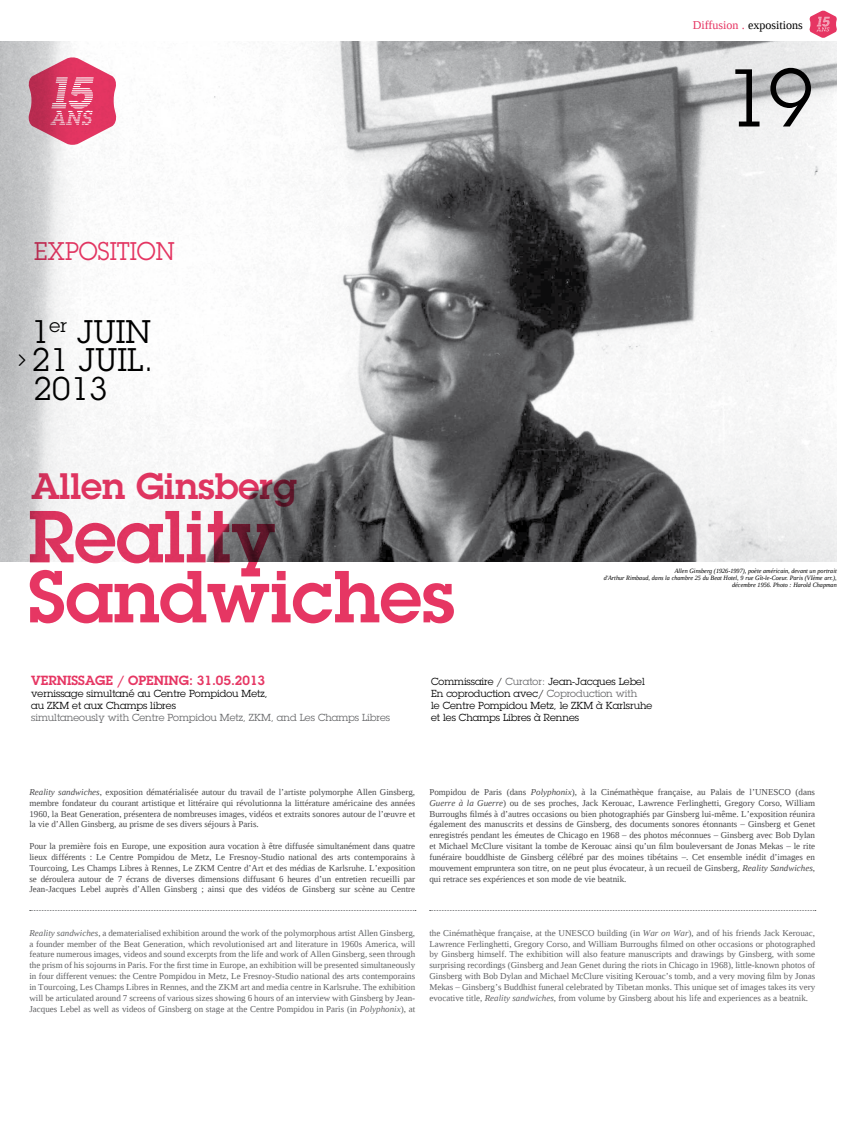
<style>
.page{position:relative;width:851px;height:1134px;background:#fff}
.page>*{position:absolute;margin:0;border:0;box-sizing:border-box;transform-origin:0 0}
.t1{font:80px "Lubalin Graph";color:#000}
.t2{font:600 72px/60px "Lubalin Graph";color:#e63663}
.t3{font:600 36px "Lubalin Graph";color:#e63663}
.t4{font:32px "Lubalin Graph";color:#000}
.t5{font:25px "Lubalin Graph";color:#e63663;scale:.95 1}
.t6{font:600 13px "Lubalin Graph";color:#e63663}
.t7{font:12px "Liberation Serif";color:#000}
.t8{font:10px/12px "Lubalin Graph";color:#000}
.t9{font:10px "Lubalin Graph";color:#646567}
.t10{font:9px/10.8px "Liberation Serif";color:#4b4b4d;text-align:justify}
.t11{font:9px/10.8px "Liberation Serif";color:#646567;text-align:justify}
.t12{font:italic 6.5px/7px "Liberation Serif";color:#000;text-align:right;scale:.95 1}
.s1{color:#e63663}
.s2{color:#646567}
.s3{font-style:italic}
</style>
<div class="page">
<img style="left:0;top:42px;width:836px;height:519px">
<svg style="left:30px;top:910px;width:386px;height:1px"></svg>
<svg style="left:429px;top:910px;width:386px;height:1px"></svg>
<svg style="left:809px;top:11px;width:27px;height:27px"></svg>
<svg style="left:28px;top:57px;width:89px;height:88px;background:#dd6d8a"></svg>
<h3 class="t7" style="left:692px;top:18px;width:112px"><span class="s1">Diffusion .</span> expositions</h3>
<h3 class="t5" style="left:34px;top:235px;width:149px">Exposition</h3>
<h3 class="t4" style="left:31px;top:312px;width:121px">1<sup>er</sup> juin</h3>
<h3 class="t4" style="left:18px;top:340px;width:137px"><sup>&gt;</sup> 21 juil.</h3>
<h3 class="t4" style="left:34px;top:368px;width:76px">2013</h3>
<h3 class="t3" style="left:31px;top:462px;width:267px">Allen Ginsberg</h3>
<h2 class="t2" style="left:28px;top:506px;width:428px">Reality<br>Sandwiches</h2>
<h1 class="t1" style="left:724px;top:48px;width:91px">19</h1>
<p class="t12" style="left:603px;top:568px;width:247px">Allen Ginsberg (1926-1997), poète américain, devant un portrait<br>d'Arthur Rimbaud, dans la chambre 25 du Beat Hotel, 9 rue Gît-le-Coeur. Paris (VIème arr.), décembre 1956. Photo : Harold Chapman</p>
<h3 class="t6" style="left:31px;top:672px;width:235px">Vernissage / OPENING : 31.05.2013</h3>
<p class="t8" style="left:31px;top:687px;width:238px">vernissage simultané au Centre Pompidou Metz, au ZKM et aux Champs libres</p>
<p class="t9" style="left:31px;top:711px;width:360px">simultaneously with Centre Pompidou Metz, ZKM, and Les Champs Libres</p>
<p class="t8" style="left:431px;top:675px;width:222px">Commissaire / <span class="s2">Curator:</span> Jean-Jacques Lebel En coproduction avec/ <span class="s2">Coproduction with<br></span>le Centre Pompidou Metz, le ZKM à Karlsruhe et les Champs Libres à Rennes</p>
<p class="t10" style="left:29px;top:787px;width:387px"><span class="s3">Reality sandwiches</span>, exposition dématérialisée autour du travail de l’artiste polymorphe Allen Ginsberg, membre fondateur du courant artistique et littéraire qui révolutionna la littérature américaine des années 1960, la Beat Generation, présentera de nombreuses images, vidéos et extraits sonores autour de l’œuvre et la vie d’Allen Ginsberg, au prisme de ses divers séjours à Paris.</p>
<p class="t10" style="left:29px;top:841px;width:387px">Pour la première fois en Europe, une exposition aura vocation à être diffusée simultanément dans quatre lieux différents : Le Centre Pompidou de Metz, Le Fresnoy-Studio national des arts contemporains à Tourcoing, Les Champs Libres à Rennes, Le ZKM Centre d’Art et des médias de Karlsruhe. L’exposition se déroulera autour de 7 écrans de diverses dimensions diffusant 6 heures d’un entretien recueilli par Jean-Jacques Lebel auprès d’Allen Ginsberg ; ainsi que des vidéos de Ginsberg sur scène au Centre</p>
<p class="t10" style="left:429px;top:787px;width:387px">Pompidou de Paris (dans <span class="s3">Polyphonix</span>), à la Cinémathèque française, au Palais de l’UNESCO (dans <span class="s3">Guerre à la Guerre</span>) ou de ses proches, Jack Kerouac, Lawrence Ferlinghetti, Gregory Corso, William Burroughs filmés à d’autres occasions ou bien photographiés par Ginsberg lui-même. L’exposition réunira également des manuscrits et dessins de Ginsberg, des documents sonores étonnants – Ginsberg et Genet enregistrés pendant les émeutes de Chicago en 1968 – des photos méconnues – Ginsberg avec Bob Dylan et Michael McClure visitant la tombe de Kerouac ainsi qu’un film bouleversant de Jonas Mekas – le rite funéraire bouddhiste de Ginsberg célébré par des moines tibétains –. Cet ensemble inédit d’images en mouvement empruntera son titre, on ne peut plus évocateur, à un recueil de Ginsberg, <span class="s3">Reality Sandwiches, </span>qui retrace ses expériences et son mode de vie beatnik.</p>
<p class="t11" style="left:29px;top:927px;width:387px"><span class="s3">Reality sandwiches</span>, a dematerialised exhibition around the work of the polymorphous artist Allen Ginsberg, a founder member of the Beat Generation, which revolutionised art and literature in 1960s America, will feature numerous images, videos and sound excerpts from the life and work of Allen Ginsberg, seen through the prism of his sojourns in Paris. For the first time in Europe, an exhibition will be presented simultaneously in four different venues: the Centre Pompidou in Metz, Le Fresnoy-Studio national des arts contemporains in Tourcoing, Les Champs Libres in Rennes, and the ZKM art and media centre in Karlsruhe. The exhibition will be articulated around 7 screens of various sizes showing 6 hours of an interview with Ginsberg by Jean-Jacques Lebel as well as videos of Ginsberg on stage at the Centre Pompidou in Paris (in <span class="s3">Polyphonix</span>), at</p>
<p class="t11" style="left:429px;top:927px;width:387px">the Cinémathèque française, at the UNESCO building (in <span class="s3">War on War</span>), and of his friends Jack Kerouac, Lawrence Ferlinghetti, Gregory Corso, and William Burroughs filmed on other occasions or photographed by Ginsberg himself. The exhibition will also feature manuscripts and drawings by Ginsberg, with some surprising recordings (Ginsberg and Jean Genet during the riots in Chicago in 1968), little-known photos of Ginsberg with Bob Dylan and Michael McClure visiting Kerouac’s tomb, and a very moving film by Jonas Mekas – Ginsberg’s Buddhist funeral celebrated by Tibetan monks. This unique set of images takes its very evocative title, <span class="s3">Reality sandwiches</span>, from volume by Ginsberg about his life and experiences as a beatnik.</p>
</div>
